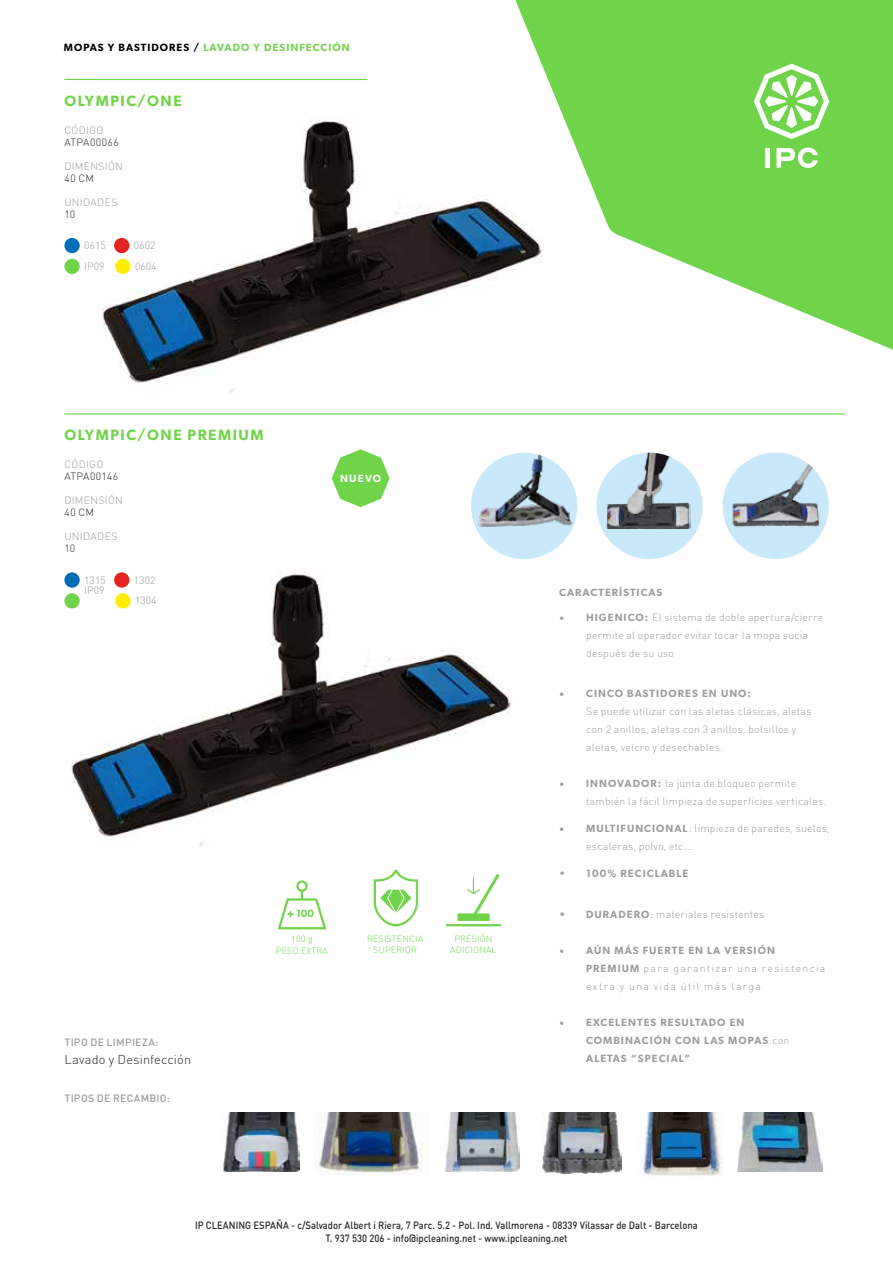
<style>
.page{position:relative;width:893px;height:1263px;background:#fff}
.page>*{position:absolute;margin:0;border:0;box-sizing:border-box;transform-origin:0 0}
.t1{font:600 15px "Gibson";letter-spacing:.1em;color:#70d44b}
.t2{font:300 12.75px "DIN Round Pro";letter-spacing:.015em;color:#282827}
.t3{font:300 10.5px/18px "DIN Round Pro";letter-spacing:.02em;color:#9d9d9c}
.t4{font:500 10.5px/12.6px "DIN Round Pro";color:#282827;text-align:center;scale:.9 1}
.t5{font:600 10.5px/18px "Gibson";letter-spacing:.1em;color:#9d9d9c}
.t6{font:300 10.5px/18px "DIN Round Pro";letter-spacing:.12em;color:#9d9d9c}
.t7{font:600 10.5px "Gibson";letter-spacing:.1em;color:#70d44b}
.t8{font:500 10.5px "DIN Round Pro";letter-spacing:.025em;color:#9d9d9c}
.t9{font:300 10.5px "DIN Round Pro";letter-spacing:.04em;color:#282827}
.t10{font:300 10.5px/20.9px "DIN Round Pro";color:#9d9d9c}
.t11{font:600 10.5px "Gibson";letter-spacing:.125em;color:#fff}
.t12{font:300 9px/10.8px "DIN Round Pro";letter-spacing:.015em;color:#70d44b;text-align:center}
.s1{color:#000}
.s2{font-family:"Gibson";font-weight:600}
.s3{font-family:"DIN Round Pro";font-weight:300}
</style>
<div class="page">
<img style="left:96px;top:78px;width:466px;height:337px">
<img style="left:64px;top:519px;width:453px;height:328px">
<svg style="left:510px;top:0;width:383px;height:355px;fill:#70d44b"></svg>
<hr style="left:64px;top:79px;width:303px;height:1px;background:#70d44b">
<div style="left:64px;top:238px;width:16px;height:15px;background:#006db7;border-radius:50%"></div>
<div style="left:64px;top:259px;width:16px;height:15px;background:#70d44b;border-radius:50%"></div>
<div style="left:114px;top:238px;width:15px;height:15px;background:#e5231f;border-radius:50%"></div>
<div style="left:115px;top:259px;width:16px;height:15px;background:#fe0;border-radius:50%"></div>
<img style="left:738px;top:1112px;width:85px;height:59px">
<img style="left:642px;top:1112px;width:82px;height:64px">
<img style="left:224px;top:1112px;width:75px;height:59px">
<img style="left:319px;top:1112px;width:103px;height:62px">
<img style="left:445px;top:1112px;width:74px;height:59px">
<img style="left:542px;top:1112px;width:80px;height:62px">
<hr style="left:64px;top:413px;width:781px;height:1px;background:#70d44b">
<div style="left:64px;top:572px;width:16px;height:16px;background:#006db7;border-radius:50%"></div>
<div style="left:64px;top:593px;width:16px;height:15px;background:#70d44b;border-radius:50%"></div>
<div style="left:114px;top:572px;width:15px;height:16px;background:#e5231f;border-radius:50%"></div>
<div style="left:115px;top:593px;width:16px;height:15px;background:#fe0;border-radius:50%"></div>
<svg style="left:332px;top:449px;width:58px;height:58px"></svg>
<div style="left:296px;top:880px;width:12px;height:12px;border:2px solid #70d44b;border-radius:50%"></div>
<svg style="left:277px;top:891px;width:50px;height:39px"></svg>
<svg style="left:373px;top:871px;width:45px;height:56px"></svg>
<hr style="left:446px;top:924px;width:55px;height:2px;background:#70d44b">
<div style="left:458px;top:913px;width:32px;height:8px;background:#70d44b"></div>
<svg style="left:466px;top:873px;width:34px;height:48px"></svg>
<div style="left:471px;top:453px;width:106px;height:106px;background:#c9e9fb;border-radius:50%"></div>
<img style="left:476px;top:453px;width:97px;height:76px">
<div style="left:596px;top:453px;width:107px;height:106px;background:#c9e9fb;border-radius:50%"></div>
<img style="left:606px;top:453px;width:85px;height:76px">
<div style="left:722px;top:453px;width:107px;height:106px;background:#c9e9fb;border-radius:50%"></div>
<img style="left:728px;top:453px;width:101px;height:84px">
<hr style="left:766px;top:148px;width:4px;height:20px;background:#fff">
<svg style="left:776px;top:148px;width:42px;height:20px"></svg>
<svg style="left:754px;top:64px;width:75px;height:75px"></svg>
<p class="t7" style="left:64px;top:41px;width:287px"><span class="s1">MOPAS Y BASTIDORES /</span> LAVADO Y DESINFECCIÓN</p>
<h1 class="t1" style="left:64px;top:91px;width:119px">OLYMPIC/ONE</h1>
<p class="t3" style="left:64px;top:120px;width:40px">CÓDIGO</p>
<p class="t9" style="left:64px;top:135px;width:56px">ATPA00066</p>
<p class="t3" style="left:64px;top:156px;width:60px">DIMENSIÓN</p>
<p class="t9" style="left:64px;top:171px;width:31px">40 CM</p>
<p class="t3" style="left:64px;top:192px;width:55px">UNIDADES</p>
<p class="t9" style="left:64px;top:207px;width:12px">10</p>
<p class="t10" style="left:84px;top:235px;width:23px">0615<br>IP09</p>
<p class="t10" style="left:134px;top:235px;width:24px">0602<br>0604</p>
<h1 class="t1" style="left:64px;top:426px;width:201px">OLYMPIC/ONE PREMIUM</h1>
<p class="t3" style="left:64px;top:455px;width:40px">CÓDIGO</p>
<p class="t9" style="left:64px;top:469px;width:55px">ATPA00146</p>
<p class="t3" style="left:64px;top:491px;width:60px">DIMENSIÓN</p>
<p class="t9" style="left:64px;top:505px;width:31px">40 CM</p>
<p class="t3" style="left:64px;top:527px;width:55px">UNIDADES</p>
<p class="t9" style="left:64px;top:541px;width:12px">10</p>
<p class="t3" style="left:84px;top:570px;width:23px">1315</p>
<p class="t10" style="left:134px;top:569px;width:24px">1302<br>1304</p>
<p class="t3" style="left:84px;top:581px;width:22px">IP09</p>
<p class="t11" style="left:340px;top:472px;width:43px">NUEVO</p>
<p class="t8" style="left:64px;top:1035px;width:96px">TIPO DE LIMPIEZA:</p>
<p class="t2" style="left:64px;top:1051px;width:128px">Lavado y Desinfección</p>
<p class="t8" style="left:64px;top:1091px;width:107px">TIPOS DE RECAMBIO:</p>
<p class="t7" style="left:296px;top:907px;width:20px">100</p>
<p class="t12" style="left:367px;top:933px;width:58px">RESISTENCIA<br>SUPERIOR</p>
<p class="t12" style="left:454px;top:933px;width:40px">PRESIÓN</p>
<p class="t12" style="left:291px;top:933px;width:23px">100 g</p>
<p class="t12" style="left:276px;top:945px;width:54px">PESO EXTRA</p>
<p class="t12" style="left:450px;top:944px;width:48px">ADICIONAL</p>
<p class="t5" style="left:559px;top:583px;width:105px">CARACTERÍSTICAS</p>
<p class="t3" style="left:586px;top:607px;width:239px;text-indent:-27px">• <span class="s2">HIGENICO:</span> El sistema de doble apertura/cierre permite al operador evitar tocar la mopa sucia después de su uso</p>
<p class="t5" style="left:559px;top:684px;width:193px"><span class="s3">•</span> CINCO BASTIDORES EN UNO:</p>
<p class="t3" style="left:586px;top:702px;width:227px">Se puede utilizar con las aletas clásicas, aletas con 2 anillos, aletas con 3 anillos, bolsillos y aletas, velcro y desechables.</p>
<p class="t3" style="left:586px;top:774px;width:242px;text-indent:-27px">• <span class="s2">INNOVADOR:</span> la junta de bloqueo permite también la fácil limpieza de superficies verticales.</p>
<p class="t3" style="left:586px;top:819px;width:245px;text-indent:-27px">• <span class="s2">MULTIFUNCIONAL</span>: limpieza de paredes, suelos, escaleras, polvo, etc...</p>
<p class="t5" style="left:559px;top:864px;width:131px">• 100% RECICLABLE</p>
<p class="t3" style="left:559px;top:904px;width:207px"><span class="s2">• DURADERO</span>: materiales resistentes</p>
<p class="t5" style="left:559px;top:941px;width:217px"><span class="s3">•</span> AÚN MÁS FUERTE EN LA VERSIÓN</p>
<p class="t6" style="left:586px;top:958px;width:241px"><span class="s2">PREMIUM</span> para garantizar una resistencia extra y una vida útil más larga</p>
<p class="t5" style="left:586px;top:1013px;width:205px;text-indent:-27px"><span class="s3">•</span> EXCELENTES RESULTADO EN<br>COMBINACIÓN CON LAS MOPAS <span class="s3">con<br></span>ALETAS “SPECIAL”</p>
<p class="t4" style="left:195px;top:1219px;width:560px">IP CLEANING ESPAÑA - c/Salvador Albert i Riera, 7 Parc. 5.2 - Pol. Ind. Vallmorena - 08339 Vilassar de Dalt - Barcelona<br>T. 937 530 206 - info@ipcleaning.net - www.ipcleaning.net</p>
</div>
